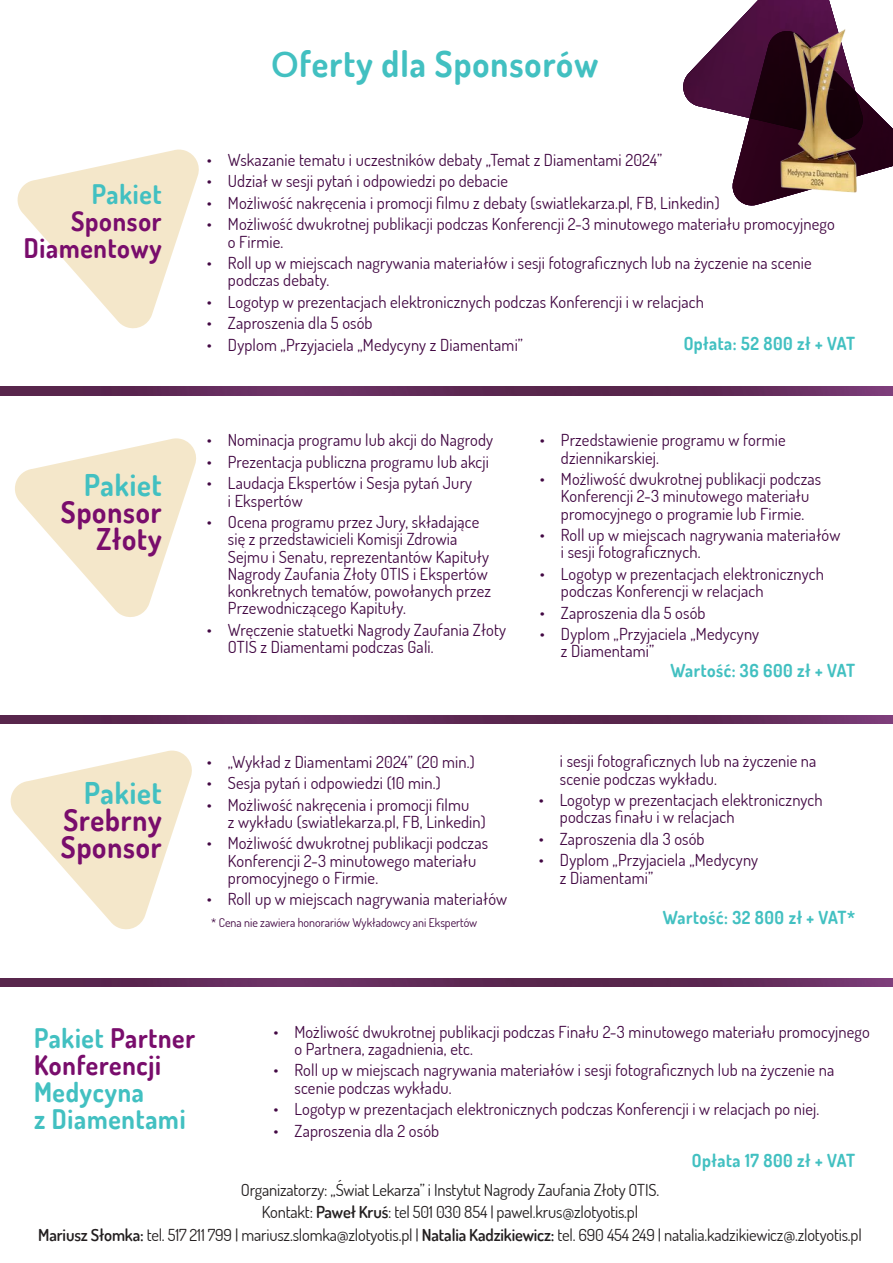
<style>
.page{position:relative;width:893px;height:1263px;background:#fff}
.page>*{position:absolute;margin:0;border:0;box-sizing:border-box;transform-origin:0 0}
.t1{font:700 36px "Dosis";letter-spacing:.03em;color:#42c0c1;scale:.95 1}
.t2{font:700 30px/27px "Dosis";letter-spacing:.03em;color:#790d6c;scale:.95 1}
.t3{font:700 30px "Dosis";letter-spacing:.03em;color:#42c0c1;scale:.95 1}
.t4{font:700 27px/27px "Dosis";letter-spacing:.03em;color:#790d6c;text-align:right;scale:.95 1}
.t5{font:700 27px/27px "Dosis";letter-spacing:.03em;color:#42c0c1;scale:.95 1}
.t6{font:700 18px "Dosis";letter-spacing:.03em;color:#42c0c1;scale:.95 1}
.t7{font:16.5px/17.2px "Dosis";letter-spacing:.01em;color:#420843}
.t8{font:16.5px/22.5px "Dosis";letter-spacing:-.01em;color:#231f20;text-align:center}
.t9{font:12px "Dosis";color:#420843}
.s1{font-family:"Cyntho Slab Pro";font-weight:600}
.s2{color:#42c0c1}
.s3{font-weight:600}
</style>
<div class="page">
<svg style="left:17px;top:149px;width:182px;height:180px"></svg>
<svg style="left:10px;top:750px;width:182px;height:180px"></svg>
<svg style="left:15px;top:438px;width:181px;height:179px"></svg>
<img style="left:0;top:387px;width:893px;height:8px">
<img style="left:0;top:715px;width:893px;height:9px">
<img style="left:0;top:978px;width:893px;height:8px">
<svg style="left:683px;top:0;width:210px;height:206px"></svg>
<img style="left:774px;top:23px;width:88px;height:183px">
<h3 class="t5" style="left:92px;top:180px;width:75px">Pakiet</h3>
<h3 class="t4" style="left:24px;top:207px;width:146px">Sponsor<br>Diamentowy</h3>
<h2 class="t3" style="left:84px;top:465px;width:83px">Pakiet</h2>
<h2 class="t2" style="left:61px;top:498px;width:107px;text-align:right">Sponsor<br>Złoty</h2>
<h2 class="t3" style="left:84px;top:774px;width:83px">Pakiet</h2>
<h2 class="t2" style="left:61px;top:806px;width:107px">Srebrny<br>Sponsor</h2>
<h1 class="t1" style="left:272px;top:41px;width:345px"><span class="s1">O</span>ferty dla Sponsorów</h1>
<p class="t7" style="left:207px;top:151px;width:457px">• Wskazanie tematu i uczestników debaty „Temat z Diamentami 2024”</p>
<p class="t7" style="left:207px;top:172px;width:302px">• Udział w sesji pytań i odpowiedzi po debacie</p>
<p class="t7" style="left:207px;top:194px;width:514px">• Możliwość nakręcenia i promocji filmu z debaty (swiatlekarza.pl, FB, Linkedin)</p>
<p class="t7" style="left:228px;top:215px;width:608px;text-indent:-21px">• Możliwość dwukrotnej publikacji podczas Konferencji 2-3 minutowego materiału promocyjnego o Firmie.</p>
<p class="t7" style="left:228px;top:254px;width:585px;text-indent:-21px">• Roll up w miejscach nagrywania materiałów i sesji fotograficznych lub na życzenie na scenie podczas debaty.</p>
<p class="t7" style="left:207px;top:293px;width:499px">• Logotyp w prezentacjach elektronicznych podczas Konferencji i w relacjach</p>
<p class="t7" style="left:207px;top:314px;width:167px">• Zaproszenia dla 5 osób</p>
<p class="t7" style="left:207px;top:336px;width:318px">• Dyplom „Przyjaciela „Medycyny z Diamentami”</p>
<p class="t6" style="left:684px;top:332px;width:182px">Opłata: 52 800 zł + VAT</p>
<p class="t7" style="left:207px;top:431px;width:288px">• Nominacja programu lub akcji do Nagrody</p>
<p class="t7" style="left:207px;top:453px;width:284px">• Prezentacja publiczna programu lub akcji</p>
<p class="t7" style="left:228px;top:474px;width:246px;text-indent:-21px">• Laudacja Ekspertów i Sesja pytań Jury i Ekspertów</p>
<p class="t7" style="left:228px;top:513px;width:265px;text-indent:-21px">• Ocena programu przez Jury, składające się z przedstawicieli Komisji Zdrowia Sejmu i Senatu, reprezentantów Kapituły Nagrody Zaufania Złoty OTIS i Ekspertów konkretnych tematów, powołanych przez Przewodniczącego Kapituły.</p>
<p class="t7" style="left:228px;top:621px;width:280px;text-indent:-21px">• Wręczenie statuetki Nagrody Zaufania Złoty<br>OTIS z Diamentami podczas Gali.</p>
<p class="t7" style="left:561px;top:431px;width:226px;text-indent:-21px">• Przedstawienie programu w formie dziennikarskiej.</p>
<p class="t7" style="left:540px;top:470px;width:283px;text-align:center">• Możliwość dwukrotnej publikacji podczas<br>Konferencji 2-3 minutowego materiału promocyjnego o programie lub Firmie.</p>
<p class="t7" style="left:561px;top:526px;width:281px;text-indent:-21px">• Roll up w miejscach nagrywania materiałów i sesji fotograficznych.</p>
<p class="t7" style="left:561px;top:565px;width:264px;text-indent:-21px">• Logotyp w prezentacjach elektronicznych podczas Konferencji w relacjach</p>
<p class="t7" style="left:540px;top:603px;width:167px">• Zaproszenia dla 5 osób</p>
<p class="t7" style="left:561px;top:625px;width:200px;text-indent:-21px">• Dyplom „Przyjaciela „Medycyny z Diamentami”</p>
<p class="t6" style="left:670px;top:659px;width:196px">Wartość: 36 600 zł + VAT</p>
<p class="t7" style="left:207px;top:752px;width:269px">• „Wykład z Diamentami 2024” (20 min.)</p>
<p class="t7" style="left:207px;top:774px;width:235px">• Sesja pytań i odpowiedzi (10 min.)</p>
<p class="t7" style="left:228px;top:795px;width:259px;text-indent:-21px">• Możliwość nakręcenia i promocji filmu<br>z wykładu (swiatlekarza.pl, FB, Linkedin)</p>
<p class="t7" style="left:228px;top:834px;width:262px;text-indent:-21px">• Możliwość dwukrotnej publikacji podczas<br>Konferencji 2-3 minutowego materiału promocyjnego o Firmie.</p>
<p class="t7" style="left:207px;top:890px;width:302px">• Roll up w miejscach nagrywania materiałów</p>
<p class="t7" style="left:560px;top:752px;width:258px">i sesji fotograficznych lub na życzenie na scenie podczas wykładu.</p>
<p class="t7" style="left:560px;top:791px;width:264px;text-indent:-21px">• Logotyp w prezentacjach elektronicznych podczas finału i w relacjach</p>
<p class="t7" style="left:539px;top:830px;width:167px">• Zaproszenia dla 3 osób</p>
<p class="t7" style="left:560px;top:851px;width:200px;text-indent:-21px">• Dyplom „Przyjaciela „Medycyny z Diamentami”</p>
<p class="t9" style="left:211px;top:914px;width:268px">* Cena nie zawiera honorariów Wykładowcy ani Ekspertów</p>
<p class="t6" style="left:663px;top:906px;width:204px">Wartość: 32 800 zł + VAT*</p>
<h3 class="t4" style="left:34px;top:1024px;width:171px;text-align:left"><span class="s2">Pakiet</span> Partner<br>Konferencji</h3>
<h3 class="t5" style="left:34px;top:1078px;width:161px">Medycyna<br>z Diamentami</h3>
<p class="t7" style="left:295px;top:1022px;width:577px;text-indent:-21px">• Możliwość dwukrotnej publikacji podczas Finału 2-3 minutowego materiału promocyjnego o Partnera, zagadnienia, etc.</p>
<p class="t7" style="left:295px;top:1061px;width:541px;text-indent:-21px">• Roll up w miejscach nagrywania materiałów i sesji fotograficznych lub na życzenie na scenie podczas wykładu.</p>
<p class="t7" style="left:274px;top:1100px;width:547px">• Logotyp w prezentacjach elektronicznych podczas Konferencji i w relacjach po niej.</p>
<p class="t7" style="left:274px;top:1121px;width:167px">• Zaproszenia dla 2 osób</p>
<p class="t6" style="left:692px;top:1149px;width:173px">Opłata 17 800 zł + VAT</p>
<p class="t8" style="left:38px;top:1178px;width:825px">Organizatorzy: „Świat Lekarza” i Instytut Nagrody Zaufania Złoty OTIS.<br>Kontakt: <span class="s3">Paweł Kruś</span>: tel 501 030 854 | pawel.krus@zlotyotis.pl<br><span class="s3">Mariusz Słomka:</span> tel. 517 211 799 | mariusz.slomka@zlotyotis.pl | <span class="s3">Natalia Kadzikiewicz:</span> tel. 690 454 249 | natalia.kadzikiewicz@.zlotyotis.pl</p>
</div>
